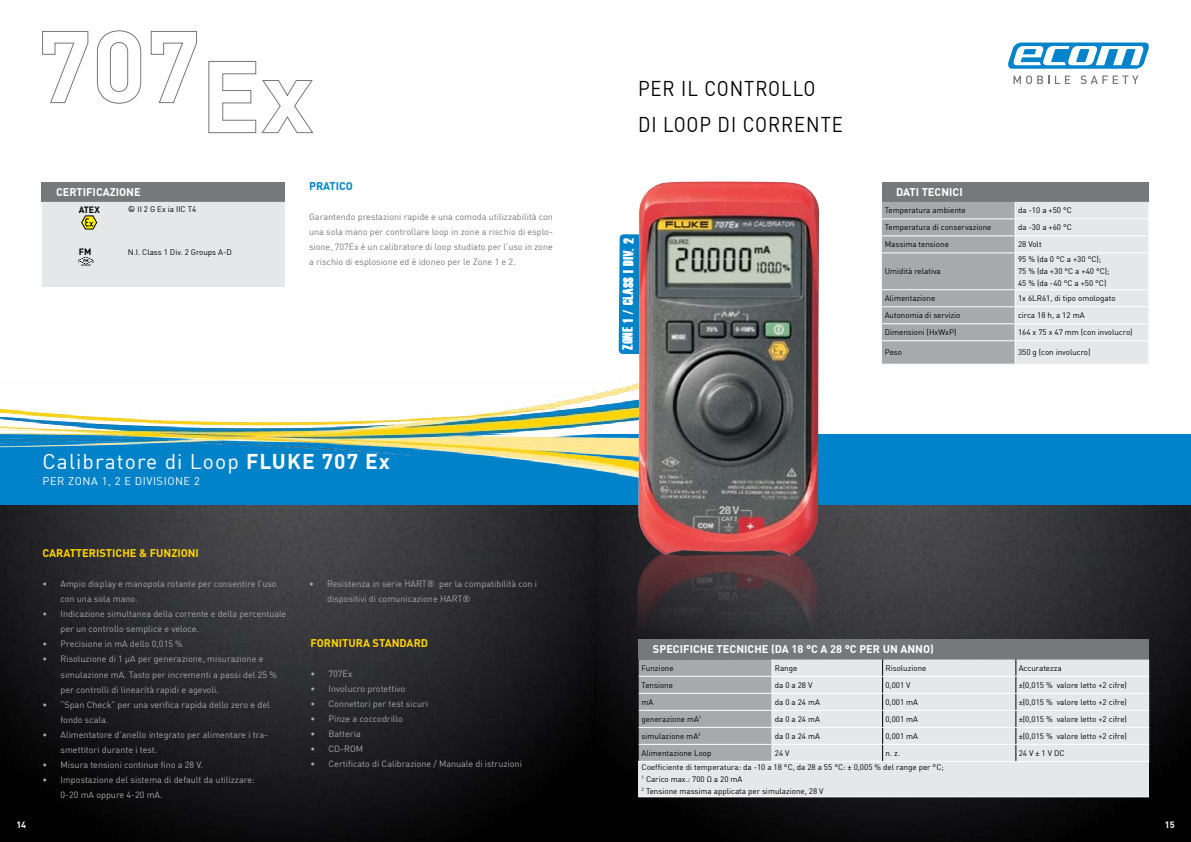
<style>
.page{position:relative;width:1191px;height:842px;background:#fff}
.page>*{position:absolute;margin:0;border:0;box-sizing:border-box;transform-origin:0 0}
.t1{font:21px/36px "Ecom DIN Offc";letter-spacing:.05em;color:#000;scale:.88 1}
.t2{font:21px "Ecom DIN Offc";letter-spacing:.05em;color:#fff}
.t3{font:700 11px "DIN Offc";color:#fff}
.t4{font:700 11px "DIN Offc";color:#ffd400}
.t5{font:11px "Ecom DIN Offc";color:#fff}
.t6{font:700 11px "DIN Offc";color:#0083ca}
.t7{font:10.1px "Dead Kansas";color:#fff}
.t8{font:9px/15px "DIN Offc";color:#a7a9ac}
.t9{font:9px/15px "DIN Offc";color:#77787b;text-align:justify}
.t10{font:700 9px "DIN Offc";color:#000}
.t11{font:700 9px "DIN Offc";color:#fff}
.t12{font:8px/12px "Ecom DIN Offc";color:#000}
.s1{font-family:"DIN Offc";font-weight:700}
</style>
<div class="page">
<img style="left:595px;top:504px;width:596px;height:338px">
<svg style="left:0;top:504px;width:595px;height:338px;background:#212125"></svg>
<svg style="left:1013px;top:76px;width:57px;height:8px"></svg>
<svg style="left:1080px;top:75px;width:58px;height:9px"></svg>
<svg style="left:1008px;top:43px;width:140px;height:26px"></svg>
<div style="left:0;top:434px;width:1191px;height:70px;background:#0083ca"></div>
<img style="left:0;top:382px;width:638px;height:96px">
<img style="left:637px;top:551px;width:180px;height:83px">
<svg style="left:618px;top:234px;width:20px;height:120px;background:#108acd"></svg>
<img style="left:638px;top:181px;width:181px;height:375px">
<svg style="left:42px;top:30px;width:47px;height:74px"></svg>
<svg style="left:96px;top:30px;width:46px;height:74px"></svg>
<svg style="left:150px;top:30px;width:47px;height:74px"></svg>
<svg style="left:208px;top:60px;width:106px;height:74px"></svg>
<div style="left:42px;top:182px;width:243px;height:20px;background:#77787b"></div>
<div style="left:882px;top:182px;width:266px;height:20px;background:#77787b"></div>
<svg style="left:882px;top:202px;width:266px;height:162px;background:#c8cacc"></svg>
<div style="left:639px;top:639px;width:510px;height:20px;background:#77787b"></div>
<div style="left:639px;top:761px;width:510px;height:36px;background:#e6e7e8"></div>
<hr style="left:772px;top:761px;width:110px;height:1px;background:#fff">
<hr style="left:882px;top:761px;width:134px;height:1px;background:#fff">
<hr style="left:1016px;top:761px;width:133px;height:1px;background:#fff">
<svg style="left:639px;top:659px;width:510px;height:102px;background:#d6d7d8"></svg>
<hr style="left:639px;top:761px;width:133px;height:1px;background:#fff">
<hr style="left:639px;top:796px;width:133px;height:1px;background:#fff">
<hr style="left:772px;top:796px;width:110px;height:1px;background:#fff">
<hr style="left:882px;top:796px;width:134px;height:1px;background:#fff">
<hr style="left:1016px;top:796px;width:133px;height:1px;background:#fff">
<div style="left:42px;top:202px;width:243px;height:85px;background:#e6e7e8"></div>
<h2 class="t3" style="left:56px;top:185px;width:14px">CERTIFICAZIONE</h2>
<p class="t10" style="left:79px;top:203px;width:23px">ATEX</p>
<p class="t12" style="left:128px;top:203px;width:70px">† II 2 G Ex ia IIC T4</p>
<p class="t10" style="left:79px;top:246px;width:14px">FM</p>
<p class="t12" style="left:128px;top:246px;width:106px">N.I. Class 1 Div. 2 Groups A-D</p>
<h2 class="t6" style="left:309px;top:179px;width:14px">PRATICO</h2>
<p class="t9" style="left:309px;top:209px;width:245px">Garantendo prestazioni rapide e una comoda utilizzabilità con una sola mano per controllare loop in zone a rischio di esplo&shy;sione, 707Ex è un calibratore di loop studiato per l‘uso in zone a rischio di esplosione ed è idoneo per le Zone 1 e 2.</p>
<h1 class="t2" style="left:43px;top:448px;width:349px">Calibratore di Loop <span class="s1">FLU KE 707 EX</span></h1>
<h2 class="t5" style="left:43px;top:474px;width:34px">Per zona</h2>
<h2 class="t5" style="left:102px;top:474px;width:41px">1, 2 e divisione</h2>
<h2 class="t5" style="left:194px;top:474px;width:7px">2</h2>
<h2 class="t4" style="left:43px;top:546px;width:158px">CARATTERISTICHE &amp; FUNZIONI</h2>
<p class="t8" style="left:61px;top:576px;width:218px;text-indent:-18px">• Ampio display e manopola rotante per consentire l’uso con una sola mano.</p>
<p class="t8" style="left:61px;top:606px;width:227px;text-indent:-18px">• Indicazione simultanea della corrente e della percentuale per un controllo semplice e veloce.</p>
<p class="t8" style="left:43px;top:636px;width:142px">• Precisione in mA dello 0,015 %</p>
<p class="t8" style="left:61px;top:651px;width:218px;text-indent:-18px">• Risoluzione di 1 μA per generazione, misurazione e simulazione mA. Tasto per incrementi a passi del 25 % per controlli di linearità rapidi e agevoli.</p>
<p class="t8" style="left:61px;top:697px;width:211px;text-indent:-18px">• “Span Check” per una verifica rapida dello zero e del fondo scala.</p>
<p class="t8" style="left:61px;top:727px;width:209px;text-indent:-18px">• Alimentatore d’anello integrato per alimentare i tra&shy;smettitori durante i test.</p>
<p class="t8" style="left:43px;top:757px;width:162px">• Misura tensioni continue fino a 28 V.</p>
<p class="t8" style="left:61px;top:772px;width:196px;text-indent:-18px">• Impostazione del sistema di default da utilizzare:<br>0-20 mA oppure 4-20 mA.</p>
<p class="t8" style="left:327px;top:576px;width:211px;text-indent:-18px">• Resistenza in serie HART® per la compatibilità con i dispositivi di comunicazione HART®</p>
<h2 class="t4" style="left:310px;top:636px;width:14px">FORNITURA</h2>
<h2 class="t4" style="left:373px;top:636px;width:8px">STANDARD</h2>
<p class="t8" style="left:310px;top:666px;width:43px">• 707Ex</p>
<p class="t8" style="left:310px;top:681px;width:96px">• Involucro protettivo</p>
<p class="t8" style="left:310px;top:696px;width:119px">• Connettori per test sicuri</p>
<p class="t8" style="left:310px;top:711px;width:94px">• Pinze a coccodrillo</p>
<p class="t8" style="left:310px;top:726px;width:52px">• Batteria</p>
<p class="t8" style="left:310px;top:741px;width:54px">• CD-ROM</p>
<p class="t8" style="left:310px;top:756px;width:213px">• Certificato di Calibrazione / Manuale di istruzioni</p>
<h1 class="t1" style="left:638px;top:70px;width:234px">PER IL CONTROLLO<br>DI LOOP DI CORRENTE</h1>
<p class="t7" style="left:622px;top:350px;width:114px;rotate:-89deg">Zone 1 / Class I Div. 2</p>
<h2 class="t3" style="left:896px;top:185px;width:33px">DATI TECNICI</h2>
<p class="t12" style="left:884px;top:204px;width:82px">Temperatura ambiente</p>
<p class="t12" style="left:1018px;top:204px;width:55px">da -10 a +50 °C</p>
<p class="t12" style="left:884px;top:221px;width:108px">Temperatura di conservazione</p>
<p class="t12" style="left:1018px;top:221px;width:55px">da -30 a +60 °C</p>
<p class="t12" style="left:884px;top:238px;width:66px">Massima tensione</p>
<p class="t12" style="left:1018px;top:238px;width:25px">28 Volt</p>
<p class="t12" style="left:884px;top:265px;width:58px">Umidità relativa</p>
<p class="t12" style="left:1018px;top:253px;width:93px">95 % (da 0 °C a +30 °C);<br>75 % (da +30 °C a +40 °C);<br>45 % (da -40 °C a +50 °C)</p>
<p class="t12" style="left:884px;top:292px;width:52px">Alimentazione</p>
<p class="t12" style="left:1018px;top:292px;width:99px">1x 6LR61, di tipo omologato</p>
<p class="t12" style="left:884px;top:309px;width:77px">Autonomia di servizio</p>
<p class="t12" style="left:1018px;top:309px;width:68px">circa 18 h, a 12 mA</p>
<p class="t12" style="left:884px;top:326px;width:73px">Dimensioni (HxWxP)</p>
<p class="t12" style="left:1018px;top:326px;width:116px">164 x 75 x 47 mm (con involucro)</p>
<p class="t12" style="left:884px;top:346px;width:19px">Peso</p>
<p class="t12" style="left:1018px;top:346px;width:74px">350 g (con involucro)</p>
<h2 class="t3" style="left:653px;top:642px;width:214px">SPECIFICHE TECNICHE (DA 18 °C A 28 °C PER</h2>
<h2 class="t3" style="left:882px;top:642px;width:26px">UN ANNO</h2>
<h2 class="t3" style="left:930px;top:642px;width:5px">)</h2>
<p class="t12" style="left:641px;top:662px;width:34px">Funzione</p>
<p class="t12" style="left:775px;top:662px;width:24px">Range</p>
<p class="t12" style="left:885px;top:662px;width:42px">Risoluzione</p>
<p class="t12" style="left:1018px;top:662px;width:45px">Accuratezza</p>
<p class="t12" style="left:641px;top:679px;width:33px">Tensione</p>
<p class="t12" style="left:775px;top:679px;width:39px">da 0 a 28 V</p>
<p class="t12" style="left:885px;top:679px;width:27px">0,001 V</p>
<p class="t12" style="left:1018px;top:679px;width:110px">±(0,015 % valore letto +2 cifre)</p>
<p class="t12" style="left:641px;top:696px;width:13px">mA</p>
<p class="t12" style="left:775px;top:696px;width:47px">da 0 a 24 mA</p>
<p class="t12" style="left:885px;top:696px;width:34px">0,001 mA</p>
<p class="t12" style="left:1018px;top:696px;width:110px">±(0,015 % valore letto +2 cifre)</p>
<p class="t12" style="left:641px;top:713px;width:61px">generazione mA<sup>1</sup></p>
<p class="t12" style="left:775px;top:713px;width:47px">da 0 a 24 mA</p>
<p class="t12" style="left:885px;top:713px;width:34px">0,001 mA</p>
<p class="t12" style="left:1018px;top:713px;width:110px">±(0,015 % valore letto +2 cifre)</p>
<p class="t12" style="left:641px;top:730px;width:61px">simulazione mA<sup>2</sup></p>
<p class="t12" style="left:775px;top:730px;width:47px">da 0 a 24 mA</p>
<p class="t12" style="left:885px;top:730px;width:34px">0,001 mA</p>
<p class="t12" style="left:1018px;top:730px;width:110px">±(0,015 % valore letto +2 cifre)</p>
<p class="t12" style="left:641px;top:747px;width:71px">Alimentazione Loop</p>
<p class="t12" style="left:775px;top:747px;width:16px">24 V</p>
<p class="t12" style="left:885px;top:747px;width:16px">n. z.</p>
<p class="t12" style="left:1018px;top:747px;width:47px">24 V ± 1 V DC</p>
<p class="t12" style="left:641px;top:761px;width:304px">Coefficiente di temperatura: da -10 a 18 °C, da 28 a 55 °C: ± 0,005 % del range per °C;<br><sup>1</sup> Carico max.: 700 Ω a 20 mA<br><sup>2</sup> Tensione massima applicata per simulazione, 28 V</p>
<p class="t11" style="left:16px;top:819px;width:11px">14</p>
<p class="t11" style="left:1164px;top:819px;width:11px">15</p>
</div>
